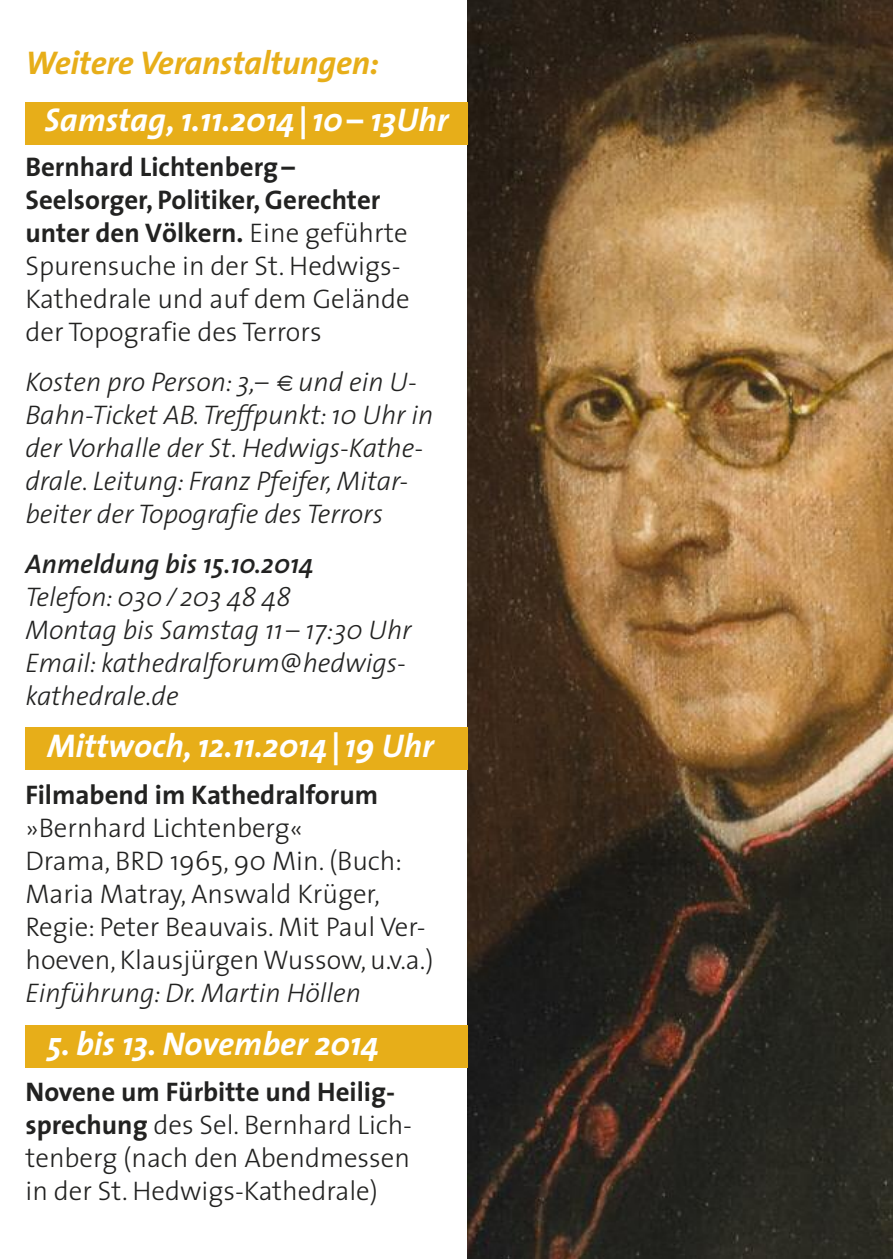
<style>
.page{position:relative;width:893px;height:1259px;background:#fff}
.page>*{position:absolute;margin:0;border:0;box-sizing:border-box;transform-origin:0 0}
.t1{font:italic 700 33px "The Sans";color:#fff}
.t2{font:italic 700 33px "The Sans";letter-spacing:-.01em;color:#e7ae19}
.t3{font:300 27px/33px "The Sans";color:#222221}
.t4{font:italic 300 27px/33px "The Sans";color:#222221}
.t5{font:700 27px "The Sans";color:#222221}
.t6{font:italic 600 27px "The Sans";color:#222221}
.s1{font-weight:700}
.s2{font-family:"Monaco";font-weight:400;font-style:normal;font-size:24px}
</style>
<div class="page">
<img style="left:468px;top:0;width:425px;height:1259px">
<div style="left:26px;top:102px;width:442px;height:42px;background:#e7ae19"></div>
<div style="left:26px;top:727px;width:442px;height:42px;background:#e7ae19"></div>
<div style="left:26px;top:1025px;width:442px;height:42px;background:#e7ae19"></div>
<p class="t2" style="left:25px;top:49px;width:355px">Weitere Veranstaltungen:</p>
<p class="t1" style="left:45px;top:107px;width:405px">Samstag, 1.11.2014|10– 13Uhr</p>
<p class="t3" style="left:25px;top:153px;width:386px"><span class="s1">Bernhard Lichtenberg–<br>Seelsorger, Politiker, Gerechter unter den Völkern.</span> Eine geführte<br>Spurensuche in der St. Hedwigs-<br>Kathedrale und auf dem Gelände der Topografie des Terrors</p>
<p class="t4" style="left:25px;top:368px;width:410px">Kosten pro Person: 3,– <span class="s2">€</span> und ein U-Bahn-Ticket AB. Treffpunkt: 10 Uhr in der Vorhalle der St. Hedwigs-Kathe&shy;drale. Leitung: Franz Pfeifer, Mitar&shy;beiter der Topografie des Terrors</p>
<p class="t6" style="left:25px;top:553px;width:290px">Anmeldung bis 15.10.2014</p>
<p class="t4" style="left:25px;top:582px;width:388px">Telefon: 030/ 203 48 48<br>Montag bis Samstag 11– 17:30 Uhr<br>Email: kathedralforum@hedwigs&shy;kathedrale.de</p>
<p class="t1" style="left:47px;top:732px;width:388px">Mittwoch, 12.11.2014|19 Uhr</p>
<p class="t5" style="left:25px;top:784px;width:354px">Filmabend im Kathedralforum</p>
<p class="t3" style="left:25px;top:813px;width:410px">»Bernhard Lichtenberg«<br>Drama, BRD 1965, 90 Min. (Buch:<br>Maria Matray, Answald Krüger,<br>Regie: Peter Beauvais. Mit Paul Ver&shy;hoeven,KlausjürgenWussow,u.v.a.)</p>
<p class="t4" style="left:25px;top:978px;width:337px">Einführung: Dr. Martin Höllen</p>
<p class="t1" style="left:47px;top:1030px;width:334px">5. bis 13. November 2014</p>
<p class="t3" style="left:25px;top:1077px;width:388px"><span class="s1">Novene um Fürbitte und Heilig&shy;sprechung</span> des Sel. Bernhard Lich&shy;tenberg (nach den Abendmessen in der St. Hedwigs-Kathedrale)</p>
</div>
